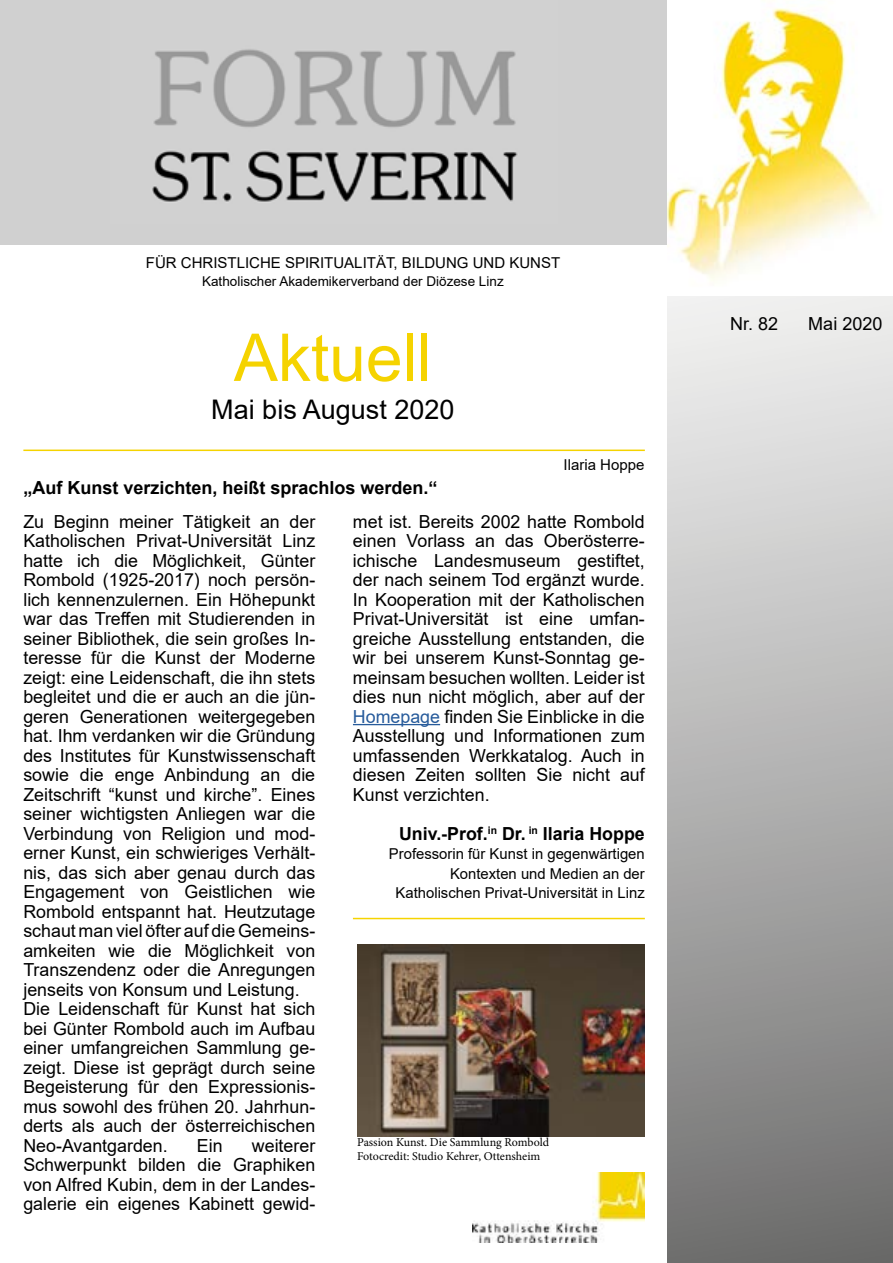
<style>
.page{position:relative;width:893px;height:1263px;background:#fff}
.page>*{position:absolute;margin:0;border:0;box-sizing:border-box;transform-origin:0 0}
.t1{font:66px "Arial";color:#f5d300}
.t2{font:27px "Arial";color:#000}
.t3{font:18px/19.5px "Arial";color:#000;text-align:justify}
.t4{font:700 18px "Arial";color:#000}
.t5{font:15px/19.5px "Arial";color:#000;text-align:right}
.t6{font:13.5px "Arial";color:#000}
.t7{font:12px/13.5px "Minion Pro";letter-spacing:-.005em;color:#000}
.s1{color:#275b9b}
</style>
<div class="page">
<div style="left:0;top:0;width:893px;height:244px;background:#d0d0d0"></div>
<img style="left:152px;top:49px;width:366px;height:153px">
<hr style="left:23px;top:450px;width:622px;height:1px;background:#f5d300">
<svg style="left:668px;top:296px;width:225px;height:967px;background:#b0b0b0"></svg>
<img style="left:668px;top:0;width:225px;height:281px">
<hr style="left:353px;top:724px;width:87px;height:1px;background:#275b9b">
<img style="left:473px;top:1173px;width:172px;height:70px">
<hr style="left:353px;top:918px;width:292px;height:1px;background:#f6d400">
<img style="left:357px;top:945px;width:287px;height:191px">
<p class="t5" style="left:146px;top:253px;width:416px">FÜR CHRISTLICHE SPIRITUALITÄT, BILDUNG UND KUNST</p>
<p class="t6" style="left:202px;top:272px;width:303px">Katholischer Akademikerverband der Diözese Linz</p>
<h1 class="t1" style="left:234px;top:312px;width:200px">Aktuell</h1>
<h2 class="t2" style="left:211px;top:391px;width:245px">Mai bis August 2020</h2>
<p class="t4" style="left:23px;top:474px;width:416px">„Auf Kunst verzichten, heißt sprachlos werden.“</p>
<p class="t5" style="left:564px;top:455px;width:82px">Ilaria Hoppe</p>
<p class="t3" style="left:23px;top:511px;width:293px;text-align:left">Zu Beginn meiner Tätigkeit an der Katholischen Privat-Universität Linz hatte ich die Möglichkeit, Günter Rombold (1925-2017) noch persön&shy;lich kennenzulernen. Ein Höhepunkt war das Treffen mit Studierenden in seiner Bibliothek, die sein großes In&shy;teresse für die Kunst der Moderne zeigt: eine Leidenschaft, die ihn stets begleitet und die er auch an die jün&shy;geren Generationen weitergegeben hat. Ihm verdanken wir die Gründung des Institutes für Kunstwissenschaft sowie die enge Anbindung an die Zeitschrift “kunst und kirche”. Eines seiner wichtigsten Anliegen war die Verbindung von Religion und mod&shy;erner Kunst, ein schwieriges Verhält&shy;nis, das sich aber genau durch das Engagement von Geistlichen wie Rombold entspannt hat. Heutzutage schaut man viel öfter auf die Gemeins&shy;amkeiten wie die Möglichkeit von Transzendenz oder die Anregungen jenseits von Konsum und Leistung.<br>Die Leidenschaft für Kunst hat sich bei Günter Rombold auch im Aufbau einer umfangreichen Sammlung ge&shy;zeigt. Diese ist geprägt durch seine Begeisterung für den Expressionis&shy;mus sowohl des frühen 20. Jahrhun&shy;derts als auch der österreichischen Neo-Avantgarden.</p>
<p class="t3" style="left:23px;top:1135px;width:293px;text-indent:228px">weiterer Schwerpunkt bilden die Graphiken von Alfred Kubin, dem in der Landes&shy;galerie ein eigenes Kabinett gewid-</p>
<p class="t3" style="left:197px;top:1135px;width:27px">Ein</p>
<p class="t3" style="left:353px;top:511px;width:293px">met ist. Bereits 2002 hatte Rombold einen Vorlass an das Oberösterre&shy;ichische Landesmuseum gestiftet, der nach seinem Tod ergänzt wurde.<br>In Kooperation mit der Katholischen Privat-Universität ist eine umfan&shy;greiche Ausstellung entstanden, die wir bei unserem Kunst-Sonntag ge&shy;meinsam besuchen wollten. Leider ist dies nun nicht möglich, aber auf der <span class="s1">Homepage</span> finden Sie Einblicke in die Ausstellung und Informationen zum umfassenden Werkkatalog. Auch in diesen Zeiten sollten Sie nicht auf Kunst verzichten.</p>
<p class="t4" style="left:399px;top:821px;width:247px">Univ.-Prof.<sup>in</sup> Dr. <sup>in</sup> Ilaria Hoppe</p>
<p class="t5" style="left:389px;top:844px;width:257px">Professorin für Kunst in gegenwärtigen<br>Kontexten und Medien an der<br>Katholischen Privat-Universität in Linz</p>
<p class="t7" style="left:357px;top:1136px;width:194px">Passion Kunst. Die Sammlung Rombold<br>Fotocredit: Studio Kehrer, Ottensheim</p>
<p class="t3" style="left:730px;top:313px;width:50px">Nr. 82</p>
<p class="t3" style="left:808px;top:313px;width:76px">Mai 2020</p>
</div>
